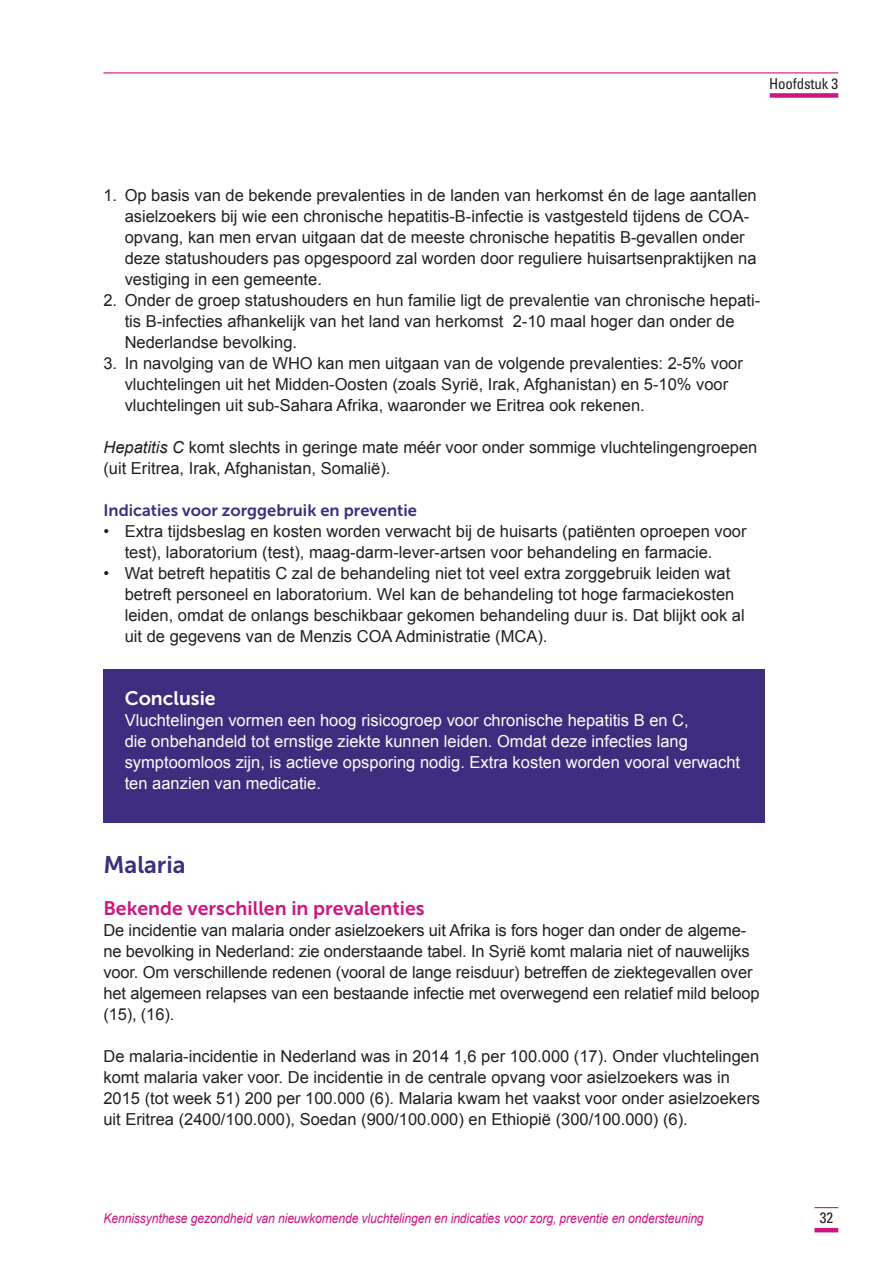
<style>
.page{position:relative;width:893px;height:1263px;background:#fff}
.page>*{position:absolute;margin:0;border:0;box-sizing:border-box;transform-origin:0 0}
.t1{font:24px "Museo Sans 700";color:#3e2c7f}
.t2{font:19.5px "Museo Sans 700";color:#cf157f}
.t3{font:19.5px "Museo Sans 700";color:#fff}
.t4{font:16.5px/21px "Arial";color:#231f20}
.t5{font:16.5px/21px "Arial";color:#fff}
.t6{font:16.5px "Museo Sans 700";color:#3e2c7f}
.t7{font:condensed 15px "Univers LT";letter-spacing:-.01em;color:#231f20}
.t8{font:italic 13.5px "Arial";letter-spacing:-.01em;color:#cf157f;scale:.9 1}
.s1{font-style:italic}
</style>
<div class="page">
<div style="left:770px;top:93px;width:68px;height:5px;background:#cf157f"></div>
<hr style="left:103px;top:72px;width:735px;height:1px;background:#cf157f">
<hr style="left:814px;top:1228px;width:24px;height:4px;background:#cf157f">
<svg style="left:814px;top:1207px;width:24px;height:1px"></svg>
<div style="left:103px;top:669px;width:662px;height:154px;background:#3e2c7f"></div>
<p class="t7" style="left:769px;top:74px;width:71px">Hoofdstuk 3</p>
<p class="t4" style="left:125px;top:185px;width:633px;text-indent:-21px">1. Op basis van de bekende prevalenties in de landen van herkomst én de lage aantallen asielzoekers bij wie een chronische hepatitis-B-infectie is vastgesteld tijdens de COA&shy;opvang, kan men ervan uitgaan dat de meeste chronische hepatitis B-gevallen onder deze statushouders pas opgespoord zal worden door reguliere huisartsenpraktijken na vestiging in een gemeente.</p>
<p class="t4" style="left:125px;top:290px;width:637px;text-indent:-21px">2. Onder de groep statushouders en hun familie ligt de prevalentie van chronische hepati&shy;tis B-infecties afhankelijk van het land van herkomst 2-10 maal hoger dan onder de<br>Nederlandse bevolking.</p>
<p class="t4" style="left:125px;top:353px;width:620px;text-indent:-21px">3. In navolging van de WHO kan men uitgaan van de volgende prevalenties: 2-5% voor vluchtelingen uit het Midden-Oosten (zoals Syrië, Irak, Afghanistan) en 5-10% voor vluchtelingen uit sub-Sahara Afrika, waaronder we Eritrea ook rekenen.</p>
<p class="t4" style="left:103px;top:437px;width:655px"><span class="s1">Hepatitis C</span> komt slechts in geringe mate méér voor onder sommige vluchtelingengroepen (uit Eritrea, Irak, Afghanistan, Somalië).</p>
<p class="t6" style="left:103px;top:501px;width:315px">Indicaties voor zorggebruik en preventie</p>
<p class="t4" style="left:125px;top:521px;width:623px;text-indent:-21px">• Extra tijdsbeslag en kosten worden verwacht bij de huisarts (patiënten oproepen voor test), laboratorium (test), maag-darm-lever-artsen voor behandeling en farmacie.</p>
<p class="t4" style="left:125px;top:563px;width:621px;text-indent:-21px">• Wat betreft hepatitis C zal de behandeling niet tot veel extra zorggebruik leiden wat betreft personeel en laboratorium. Wel kan de behandeling tot hoge farmaciekosten leiden, omdat de onlangs beschikbaar gekomen behandeling duur is. Dat blijkt ook al uit de gegevens van de Menzis COA Administratie (MCA).</p>
<p class="t3" style="left:125px;top:687px;width:92px">Conclusie</p>
<p class="t5" style="left:125px;top:710px;width:617px">Vluchtelingen vormen een hoog risicogroep voor chronische hepatitis B en C,<br>die onbehandeld tot ernstige ziekte kunnen leiden. Omdat deze infecties lang symptoomloos zijn, is actieve opsporing nodig. Extra kosten worden vooral verwacht ten aanzien van medicatie.</p>
<h1 class="t1" style="left:103px;top:851px;width:84px">Malaria</h1>
<p class="t2" style="left:103px;top:897px;width:323px">Bekende verschillen in prevalenties</p>
<p class="t4" style="left:103px;top:920px;width:658px">De incidentie van malaria onder asielzoekers uit Afrika is fors hoger dan onder de algeme&shy;ne bevolking in Nederland: zie onderstaande tabel. In Syrië komt malaria niet of nauwelijks voor. Om verschillende redenen (vooral de lange reisduur) betreffen de ziektegevallen over het algemeen relapses van een bestaande infectie met overwegend een relatief mild beloop (15), (16).</p>
<p class="t4" style="left:103px;top:1046px;width:658px">De malaria-incidentie in Nederland was in 2014 1,6 per 100.000 (17). Onder vluchtelingen komt malaria vaker voor. De incidentie in de centrale opvang voor asielzoekers was in 2015 (tot week 51) 200 per 100.000 (6). Malaria kwam het vaakst voor onder asielzoekers uit Eritrea (2400/100.000), Soedan (900/100.000) en Ethiopië (300/100.000) (6).</p>
<p class="t8" style="left:103px;top:1210px;width:668px">Kennissynthese gezondheid van nieuwkomende vluchtelingen en indicaties voor zorg, preventie en ondersteuning</p>
<p class="t7" style="left:820px;top:1208px;width:15px">32</p>
</div>
